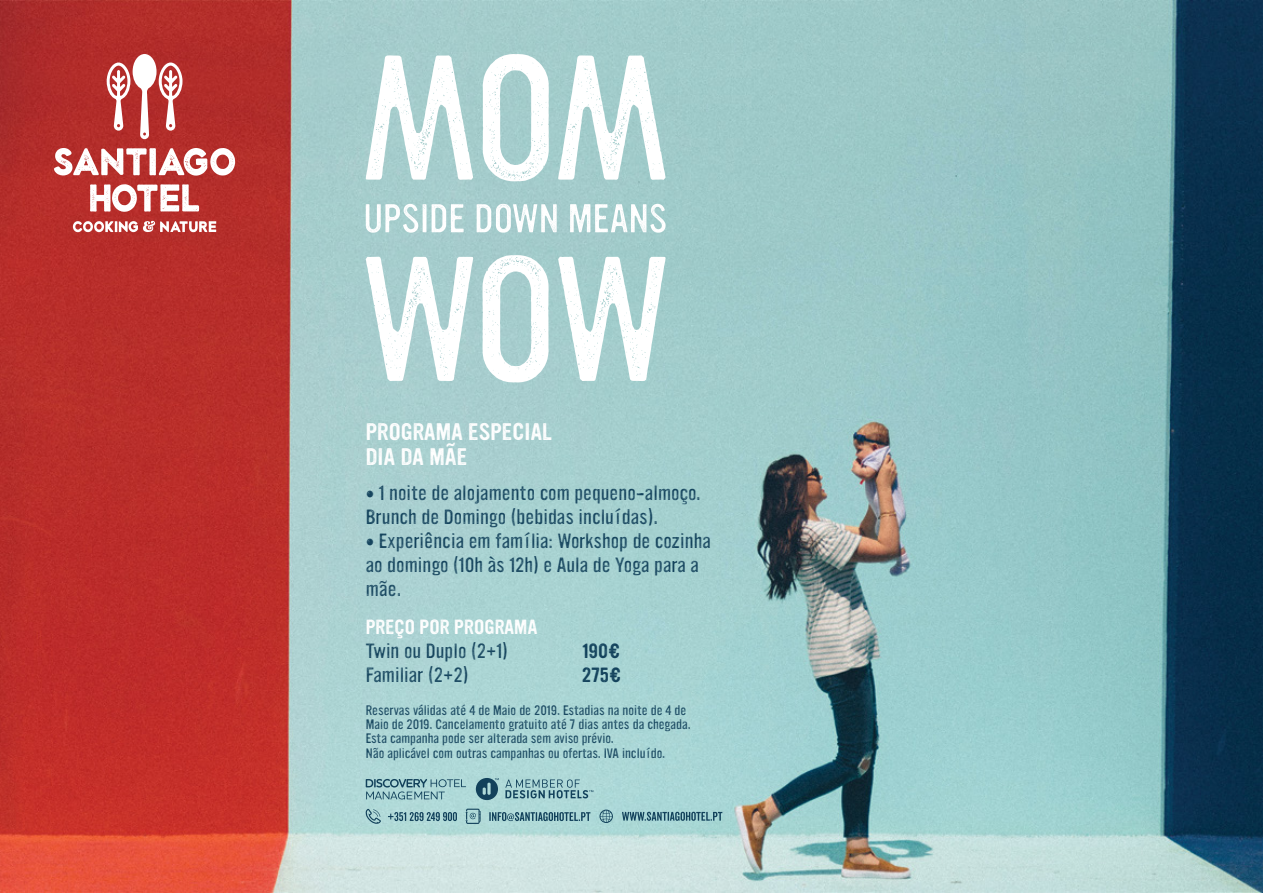
<style>
.page{position:relative;width:1263px;height:893px;background:#fff}
.page>*{position:absolute;margin:0;border:0;box-sizing:border-box;transform-origin:0 0}
.t1{font:21px/25.2px "YWFT Ultramagnetic Rough Regular One";color:#fff}
.t2{font:18px/24px "YWFT Ultramagnetic Rough Light Two";color:#12415b}
.t3{font:18px "YWFT Ultramagnetic Rough Regular One";color:#fff}
.t4{font:18px "YWFT Ultramagnetic Rough Regular One";color:#12415b}
.t5{font:12px/14.4px "YWFT Ultramagnetic Rough Light Two";color:#12415b}
</style>
<div class="page">
<img style="left:0;top:0;width:1263px;height:893px">
<svg style="left:366px;top:204px;width:300px;height:29px"></svg>
<svg style="left:366px;top:255px;width:300px;height:127px"></svg>
<svg style="left:366px;top:54px;width:300px;height:127px"></svg>
<svg style="left:366px;top:779px;width:100px;height:20px;background:#88b3b8"></svg>
<svg style="left:476px;top:778px;width:117px;height:22px;background:#7da9b0"></svg>
<svg style="left:54px;top:148px;width:181px;height:28px"></svg>
<svg style="left:90px;top:184px;width:109px;height:28px"></svg>
<svg style="left:107px;top:54px;width:75px;height:85px"></svg>
<svg style="left:73px;top:221px;width:143px;height:11px"></svg>
<svg style="left:366px;top:809px;width:15px;height:15px"></svg>
<svg style="left:465px;top:809px;width:16px;height:15px"></svg>
<svg style="left:599px;top:810px;width:14px;height:13px"></svg>
<svg style="left:622px;top:812px;width:100px;height:9px"></svg>
<svg style="left:489px;top:812px;width:101px;height:9px"></svg>
<svg style="left:388px;top:812px;width:69px;height:9px"></svg>
<h1 class="t1" style="left:366px;top:420px;width:188px">PROGRAMA ESPECIAL<br>DIA DA MÃE</h1>
<h2 class="t2" style="left:366px;top:482px;width:336px">• 1 noite de alojamento com pequeno-almoço.<br>Brunch de Domingo (bebidas incluídas).</h2>
<h2 class="t2" style="left:366px;top:530px;width:347px">• Experiência em família: Workshop de cozinha ao domingo (10h às 12h) e Aula de Yoga para a mãe.</h2>
<h2 class="t3" style="left:366px;top:618px;width:173px">PREÇO POR PROGRAMA</h2>
<h2 class="t2" style="left:366px;top:640px;width:144px">Twin ou Duplo (2+1)</h2>
<h2 class="t4" style="left:582px;top:642px;width:40px">190€</h2>
<h2 class="t2" style="left:366px;top:664px;width:104px">Familiar (2+2)</h2>
<h2 class="t4" style="left:582px;top:666px;width:41px">275€</h2>
<p class="t5" style="left:366px;top:703px;width:327px">Reservas válidas até 4 de Maio de 2019. Estadias na noite de 4 de Maio de 2019. Cancelamento gratuito até 7 dias antes da chegada.<br>Esta campanha pode ser alterada sem aviso prévio.<br>Não aplicável com outras campanhas ou ofertas. IVA incluído.</p>
</div>
